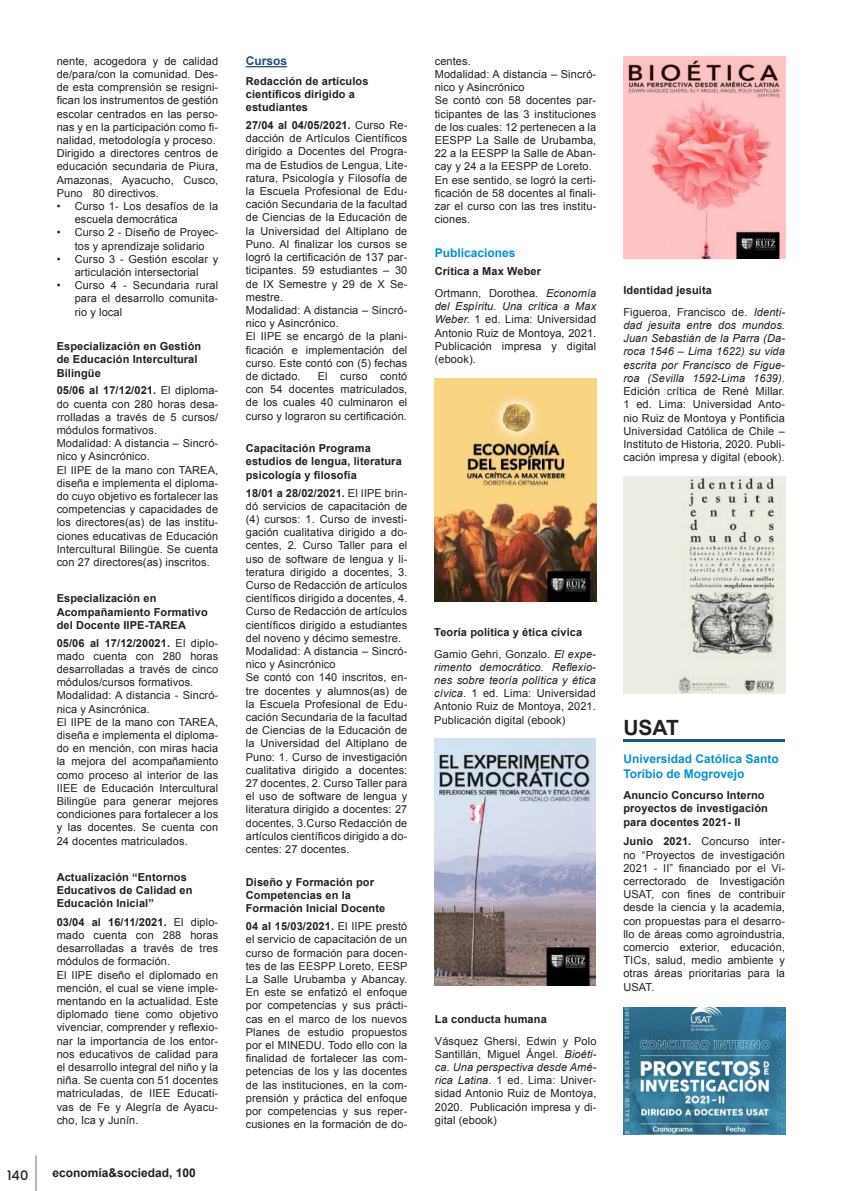
<style>
.page{position:relative;width:842px;height:1191px;background:#fff}
.page>*{position:absolute;margin:0;border:0;box-sizing:border-box;transform-origin:0 0}
.t1{font:700 21px "Arial";color:#231f20}
.t2{font:500 13px "Poppins";color:#231f20}
.t3{font:700 12px/14.4px "Arial";color:#0092d5}
.t4{font:700 12px "Arial";color:#231f20}
.t5{font:700 12px "Arial";color:#1f4e78}
.t6{font:11px/13.2px "Arial";letter-spacing:.01em;color:#231f20}
.t7{font:700 11px/13.2px "Arial";letter-spacing:.01em;color:#231f20}
.s1{font-weight:700}
.s2{font-style:italic}
</style>
<div class="page">
<hr style="left:36px;top:1155px;width:1px;height:36px;background:#2c292a">
<hr style="left:246px;top:66px;width:41px;height:1px;background:#1f4e78">
<img style="left:435px;top:378px;width:161px;height:223px">
<img style="left:434px;top:739px;width:162px;height:246px">
<img style="left:624px;top:57px;width:161px;height:201px">
<img style="left:623px;top:477px;width:162px;height:216px">
<hr style="left:623px;top:739px;width:162px;height:3px;background:#155c7b">
<img style="left:623px;top:1007px;width:162px;height:127px">
<p class="t6" style="left:57px;top:54px;width:163px">nente, acogedora y de calidad de/para/con la comunidad. Des&shy;de esta comprensión se resigni&shy;fican los instrumentos de gestión escolar centrados en las perso&shy;nas y en la participación como fi&shy;nalidad, metodología y proceso.<br>Dirigido a directores centros de educación secundaria de Piura,<br>Amazonas, Ayacucho, Cusco,<br>Puno 80 directivos.</p>
<p class="t6" style="left:75px;top:200px;width:145px;text-indent:-18px">• Curso 1- Los desafíos de la escuela democrática</p>
<p class="t6" style="left:57px;top:226px;width:163px;text-align:center">• Curso 2 - Diseño de Proyec&shy;tos y aprendizaje solidario</p>
<p class="t6" style="left:57px;top:252px;width:163px;text-align:center">• Curso 3 - Gestión escolar y articulación intersectorial</p>
<p class="t6" style="left:75px;top:279px;width:145px;text-align:justify;text-indent:-18px">• Curso 4 - Secundaria rural para el desarrollo comunita&shy;rio y local</p>
<p class="t7" style="left:57px;top:340px;width:146px">Especialización en Gestión de Educación Intercultural<br>Bilingüe</p>
<p class="t6" style="left:57px;top:384px;width:163px"><span class="s1">05/06 al 17/12/021.</span> El diploma&shy;do cuenta con 280 horas desa&shy;rrolladas a través de 5 cursos/ módulos formativos.<br>Modalidad: A distancia – Sincró&shy;nico y Asincrónico.<br>El IIPE de la mano con TAREA, diseña e implementa el diploma&shy;do cuyo objetivo es fortalecer las competencias y capacidades de los directores(as) de las institu&shy;ciones educativas de Educación<br>Intercultural Bilingüe. Se cuenta con 27 directores(as) inscritos.</p>
<p class="t7" style="left:57px;top:592px;width:153px">Especialización en<br>Acompañamiento Formativo del Docente IIPE-TAREA</p>
<p class="t6" style="left:57px;top:636px;width:163px"><span class="s1">05/06 al 17/12/20021.</span> El diplo&shy;mado cuenta con 280 horas desarrolladas a través de cinco módulos/cursos formativos.<br>Modalidad: A distancia - Sincró&shy;nica y Asincrónica.<br>El IIPE de la mano con TAREA, diseña e implementa el diploma&shy;do en mención, con miras hacia la mejora del acompañamiento como proceso al interior de las<br>IIEE de Educación Intercultural<br>Bilingüe para generar mejores condiciones para fortalecer a los y las docentes. Se cuenta con<br>24 docentes matriculados.</p>
<p class="t7" style="left:57px;top:870px;width:137px">Actualización “Entornos<br>Educativos de Calidad en<br>Educación Inicial”</p>
<p class="t6" style="left:57px;top:915px;width:163px"><span class="s1">03/04 al 16/11/2021.</span> El diplo&shy;mado cuenta con 288 horas desarrolladas a través de tres módulos de formación.<br>El IIPE diseño el diplomado en mención, el cual se viene imple&shy;mentando en la actualidad. Este diplomado tiene como objetivo vivenciar, comprender y reflexio&shy;nar la importancia de los entor&shy;nos educativos de calidad para el desarrollo integral del niño y la niña. Se cuenta con 51 docentes matriculadas, de IIEE Educati&shy;vas de Fe y Alegría de Ayacu&shy;cho, Ica y Junín.</p>
<p class="t2" style="left:7px;top:1167px;width:23px">140</p>
<p class="t4" style="left:52px;top:1164px;width:145px">economía&amp;sociedad, 100</p>
<p class="t5" style="left:246px;top:53px;width:43px">Cursos</p>
<p class="t7" style="left:246px;top:75px;width:124px">Redacción de artículos científicos dirigido a estudiantes</p>
<p class="t6" style="left:246px;top:119px;width:163px"><span class="s1">27/04 al 04/05/2021.</span> Curso Re&shy;dacción de Artículos Científicos dirigido a Docentes del Progra&shy;ma de Estudios de Lengua, Lite&shy;ratura, Psicología y Filosofía de la Escuela Profesional de Edu&shy;cación Secundaria de la facultad de Ciencias de la Educación de la Universidad del Altiplano de<br>Puno. Al finalizar los cursos se logró la certificación de 137 par&shy;ticipantes. 59 estudiantes – 30 de IX Semestre y 29 de X Se&shy;mestre.<br>Modalidad: A distancia – Sincró&shy;nico y Asincrónico.<br>El IIPE se encargó de la plani&shy;ficación e implementación del curso. Este contó con (5) fechas de dictado.</p>
<p class="t6" style="left:246px;top:369px;width:163px;text-align:justify;text-indent:72px">El curso contó con 54 docentes matriculados, de los cuales 40 culminaron el curso y lograron su certificación.</p>
<p class="t7" style="left:246px;top:442px;width:158px">Capacitación Programa estudios de lengua, literatura psicología y filosofía</p>
<p class="t6" style="left:246px;top:486px;width:163px"><span class="s1">18/01 a 28/02/2021.</span> El IIPE brin&shy;dó servicios de capacitación de (4) cursos: 1. Curso de investi&shy;gación cualitativa dirigido a do&shy;centes, 2. Curso Taller para el uso de software de lengua y li&shy;teratura dirigido a docentes, 3.<br>Curso de Redacción de artículos científicos dirigido a docentes, 4.<br>Curso de Redacción de artículos científicos dirigido a estudiantes del noveno y décimo semestre.<br>Modalidad: A distancia – Sincró&shy;nico y Asincrónico<br>Se contó con 140 inscritos, en&shy;tre docentes y alumnos(as) de la Escuela Profesional de Edu&shy;cación Secundaria de la facultad de Ciencias de la Educación de la Universidad del Altiplano de<br>Puno: 1. Curso de investigación cualitativa dirigido a docentes:<br>27 docentes, 2. Curso Taller para el uso de software de lengua y literatura dirigido a docentes: 27 docentes, 3.Curso Redacción de artículos científicos dirigido a do&shy;centes: 27 docentes.</p>
<p class="t7" style="left:246px;top:875px;width:141px">Diseño y Formación por<br>Competencias en la<br>Formación Inicial Docente</p>
<p class="t6" style="left:246px;top:919px;width:163px;text-align:justify"><span class="s1">04 al 15/03/2021.</span> El IIPE prestó el servicio de capacitación de un curso de formación para docen&shy;tes de las EESPP Loreto, EESP La Salle Urubamba y Abancay.<br>En este se enfatizó el enfoque por competencias y sus prácti&shy;cas en el marco de los nuevos Planes de estudio propuestos por el MINEDU. Todo ello con la finalidad de fortalecer las com&shy;petencias de los y las docentes de las instituciones, en la com&shy;prensión y práctica del enfoque por competencias y sus reper&shy;cusiones en la formación de do-</p>
<p class="t6" style="left:435px;top:54px;width:163px">centes.<br>Modalidad: A distancia – Sincró&shy;nico y Asincrónico<br>Se contó con 58 docentes par&shy;ticipantes de las 3 instituciones de los cuales: 12 pertenecen a la<br>EESPP La Salle de Urubamba,<br>22 a la EESPP la Salle de Aban&shy;cay y 24 a la EESPP de Loreto.<br>En ese sentido, se logró la certi&shy;ficación de 58 docentes al finali&shy;zar el curso con las tres institu&shy;ciones.</p>
<p class="t3" style="left:435px;top:246px;width:82px">Publicaciones</p>
<p class="t7" style="left:435px;top:265px;width:108px">Crítica a Max Weber</p>
<p class="t6" style="left:435px;top:286px;width:163px;text-align:justify">Ortmann, Dorothea. <span class="s2">Economía del Espíritu. Una crítica a Max Weber.</span> 1 ed. Lima: Universidad Antonio Ruiz de Montoya, 2021.<br>Publicación impresa y digital (ebook).</p>
<p class="t7" style="left:623px;top:284px;width:90px">Identidad jesuita</p>
<p class="t6" style="left:623px;top:305px;width:163px;text-align:justify">Figueroa, Francisco de. <span class="s2">Identi&shy;dad jesuita entre dos mundos.<br>Juan Sebastián de la Parra (Da&shy;roca 1546 – Lima 1622) su vida escrita por Francisco de Figue&shy;roa (Sevilla 1592-Lima 1639)</span>.<br>Edición crítica de René Millar.<br>1 ed. Lima: Universidad Anto&shy;nio Ruiz de Montoya y Pontificia Universidad Católica de Chile – Instituto de Historia, 2020. Publi&shy;cación impresa y digital (ebook).</p>
<p class="t7" style="left:434px;top:625px;width:149px">Teoría política y ética cívica</p>
<p class="t6" style="left:434px;top:647px;width:163px;text-align:justify">Gamio Gehri, Gonzalo. <span class="s2">El expe&shy;rimento democrático. Reflexio&shy;nes sobre teoría política y ética cívica</span>. 1 ed. Lima: Universidad Antonio Ruiz de Montoya, 2021.<br>Publicación digital (ebook)</p>
<p class="t7" style="left:435px;top:1012px;width:113px">La conducta humana</p>
<p class="t6" style="left:435px;top:1034px;width:163px;text-align:justify">Vásquez Ghersi, Edwin y Polo Santillán, Miguel Ángel. <span class="s2">Bioéti&shy;ca. Una perspectiva desde Amé&shy;rica Latina</span>. 1 ed. Lima: Univer&shy;sidad Antonio Ruiz de Montoya, 2020. Publicación impresa y di&shy;gital (ebook)</p>
<h1 class="t1" style="left:623px;top:714px;width:57px">USAT</h1>
<p class="t3" style="left:623px;top:752px;width:157px">Universidad Católica Santo<br>Toribio de Mogrovejo</p>
<p class="t7" style="left:623px;top:789px;width:146px">Anuncio Concurso Interno proyectos de investigación para docentes 2021- II</p>
<p class="t6" style="left:623px;top:835px;width:163px;text-align:justify"><span class="s1">Junio 2021.</span> Concurso inter&shy;no “Proyectos de investigación 2021 - II” financiado por el Vi&shy;cerrectorado de Investigación USAT, con fines de contribuir desde la ciencia y la academia, con propuestas para el desarro&shy;llo de áreas como agroindustria, comercio exterior, educación, TICs, salud, medio ambiente y otras áreas prioritarias para la USAT.</p>
</div>
